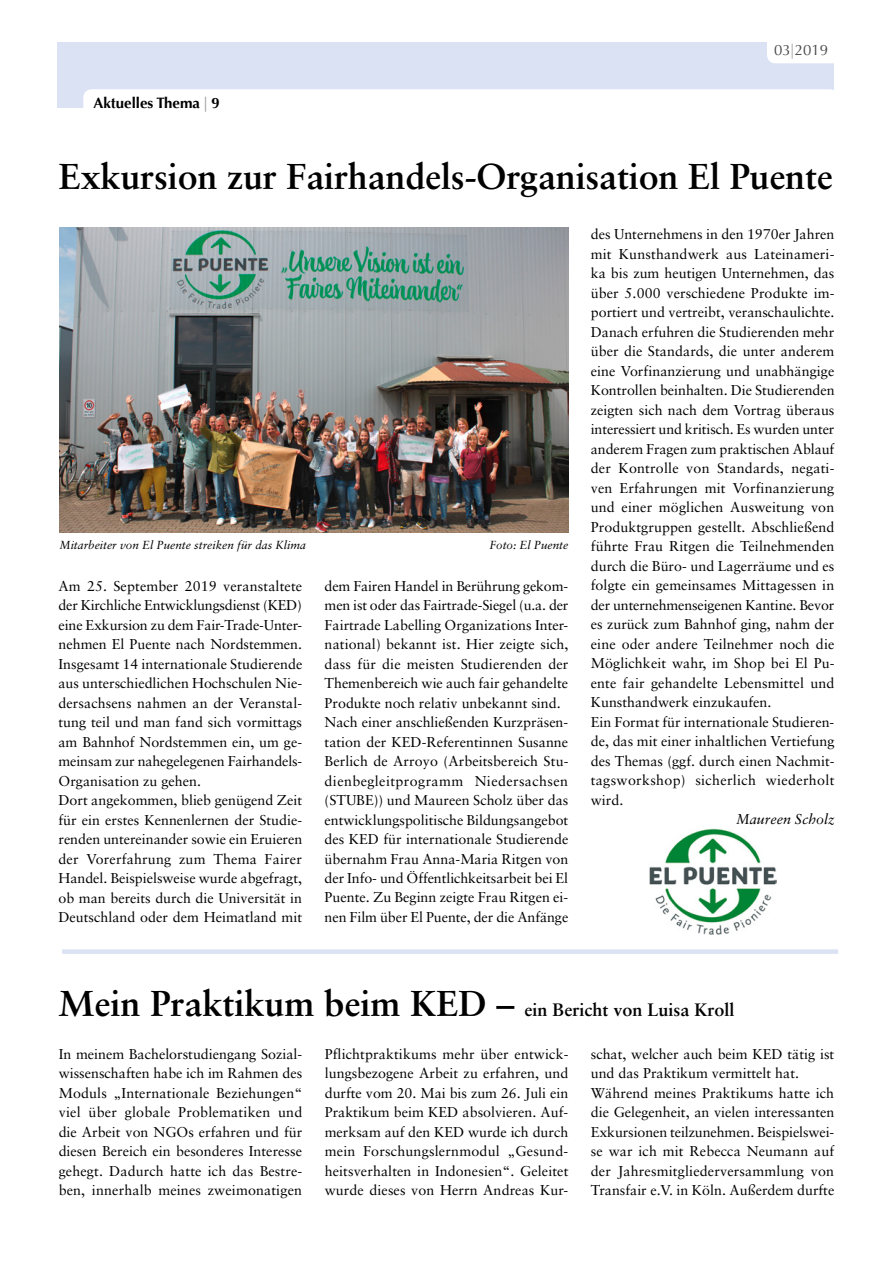
<style>
.page{position:relative;width:893px;height:1263px;background:#fff}
.page>*{position:absolute;margin:0;border:0;box-sizing:border-box;transform-origin:0 0}
.t1{font:700 36px "Sabon LT";letter-spacing:-.005em;color:#000}
.t2{font:700 18px "Sabon LT";color:#000}
.t3{font:700 15px "Optima";color:#000}
.t4{font:15px "Optima";color:#474747}
.t5{font:14.25px/19.5px "Sabon LT";color:#000}
.t6{font:italic 14.25px "Sabon LT";color:#000}
.t7{font:italic 11.7px "Sabon LT";color:#000}
.s1{font-family:"Myriad Pro";font-weight:400;font-stretch:condensed;color:#9c9d9d}
.s2{font-family:"Myriad Pro";font-stretch:condensed;color:#ababab}
.s3{font-size:36px}
</style>
<div class="page">
<div style="left:58px;top:42px;width:776px;height:66px;background:#dbe2f4"></div>
<div style="left:767px;top:26px;width:75px;height:37px;background:#fff;border-radius:9px"></div>
<div style="left:83px;top:89px;width:755px;height:38px;background:#fff;border-radius:9px"></div>
<img style="left:649px;top:828px;width:127px;height:107px">
<img style="left:59px;top:227px;width:510px;height:305px">
<div style="left:62px;top:949px;width:776px;height:5px;background:#dbe2f4"></div>
<p class="t3" style="left:93px;top:94px;width:128px">Aktuelles Thema <span class="s1">|</span> 9</p>
<p class="t4" style="left:774px;top:41px;width:56px">03<span class="s2">|</span>2019</p>
<h1 class="t1" style="left:59px;top:154px;width:775px">Exkursion zur Fairhandels-Organisation El Puente</h1>
<p class="t7" style="left:60px;top:538px;width:248px">Mitarbeiter von El Puente streiken für das Klima</p>
<p class="t7" style="left:490px;top:538px;width:80px">Foto: El Puente</p>
<p class="t5" style="left:58px;top:576px;width:245px">Am 25. September 2019 veranstaltete der Kirchliche Entwicklungsdienst (KED) eine Exkursion zu dem Fair-Trade-Unter&shy;nehmen El Puente nach Nordstemmen.<br>Insgesamt 14 internationale Studierende aus unterschiedlichen Hochschulen Nie&shy;dersachsens nahmen an der Veranstal&shy;tung teil und man fand sich vormittags am Bahnhof Nordstemmen ein, um ge&shy;meinsam zur nahegelegenen Fairhandels-Organisation zu gehen.<br>Dort angekommen, blieb genügend Zeit für ein erstes Kennenlernen der Studie&shy;renden untereinander sowie ein Eruieren der Vorerfahrung zum Thema Fairer Handel. Beispielsweise wurde abgefragt, ob man bereits durch die Universität in Deutschland oder dem Heimatland mit</p>
<p class="t5" style="left:325px;top:576px;width:245px">dem Fairen Handel in Berührung gekom&shy;men ist oder das Fairtrade-Siegel (u.a. der Fairtrade Labelling Organizations Inter&shy;national) bekannt ist. Hier zeigte sich, dass für die meisten Studierenden der Themenbereich wie auch fair gehandelte Produkte noch relativ unbekannt sind.<br>Nach einer anschließenden Kurzpräsen&shy;tation der KED-Referentinnen Susanne Berlich de Arroyo (Arbeitsbereich Stu&shy;dienbegleitprogramm Niedersachsen (STUBE)) und Maureen Scholz über das entwicklungspolitische Bildungsangebot des KED für internationale Studierende übernahm Frau Anna-Maria Ritgen von der Info- und Öffentlichkeitsarbeit bei El Puente. Zu Beginn zeigte Frau Ritgen ei&shy;nen Film über El Puente, der die Anfänge</p>
<p class="t5" style="left:591px;top:225px;width:245px">des Unternehmens in den 1970er Jahren mit Kunsthandwerk aus Lateinameri&shy;ka bis zum heutigen Unternehmen, das über 5.000 verschiedene Produkte im&shy;portiert und vertreibt, veranschaulichte.<br>Danach erfuhren die Studierenden mehr über die Standards, die unter anderem eine Vorfinanzierung und unabhängige Kontrollen beinhalten. Die Studierenden zeigten sich nach dem Vortrag überaus interessiert und kritisch. Es wurden unter anderem Fragen zum praktischen Ablauf der Kontrolle von Standards, negati&shy;ven Erfahrungen mit Vorfinanzierung und einer möglichen Ausweitung von Produktgruppen gestellt. Abschließend führte Frau Ritgen die Teilnehmenden durch die Büro- und Lagerräume und es folgte ein gemeinsames Mittagessen in der unternehmenseigenen Kantine. Bevor es zurück zum Bahnhof ging, nahm der eine oder andere Teilnehmer noch die Möglichkeit wahr, im Shop bei El Pu&shy;ente fair gehandelte Lebensmittel und Kunsthandwerk einzukaufen.<br>Ein Format für internationale Studieren&shy;de, das mit einer inhaltlichen Vertiefung des Themas (ggf. durch einen Nachmit&shy;tagsworkshop) sicherlich wiederholt wird.</p>
<p class="t6" style="left:736px;top:811px;width:100px">Maureen Scholz</p>
<p class="t2" style="left:58px;top:998px;width:678px"><span class="s3">Mein Praktikum beim KED –</span> ein Bericht von Luisa Kroll</p>
<p class="t5" style="left:59px;top:1044px;width:245px;text-align:justify">In meinem Bachelorstudiengang Sozial&shy;wissenschaften habe ich im Rahmen des Moduls „Internationale Beziehungen“ viel über globale Problematiken und die Arbeit von NGOs erfahren und für diesen Bereich ein besonderes Interesse gehegt. Dadurch hatte ich das Bestre&shy;ben, innerhalb meines zweimonatigen</p>
<p class="t5" style="left:325px;top:1044px;width:245px;text-align:justify">Pflichtpraktikums mehr über entwick&shy;lungsbezogene Arbeit zu erfahren, und durfte vom 20. Mai bis zum 26. Juli ein Praktikum beim KED absolvieren. Auf&shy;merksam auf den KED wurde ich durch mein Forschungslernmodul „Gesund&shy;heitsverhalten in Indonesien“. Geleitet wurde dieses von Herrn Andreas Kur-</p>
<p class="t5" style="left:591px;top:1044px;width:245px">schat, welcher auch beim KED tätig ist und das Praktikum vermittelt hat.<br>Während meines Praktikums hatte ich die Gelegenheit, an vielen interessanten Exkursionen teilzunehmen. Beispielswei&shy;se war ich mit Rebecca Neumann auf der Jahresmitgliederversammlung von Transfair e.V. in Köln. Außerdem durfte</p>
</div>
